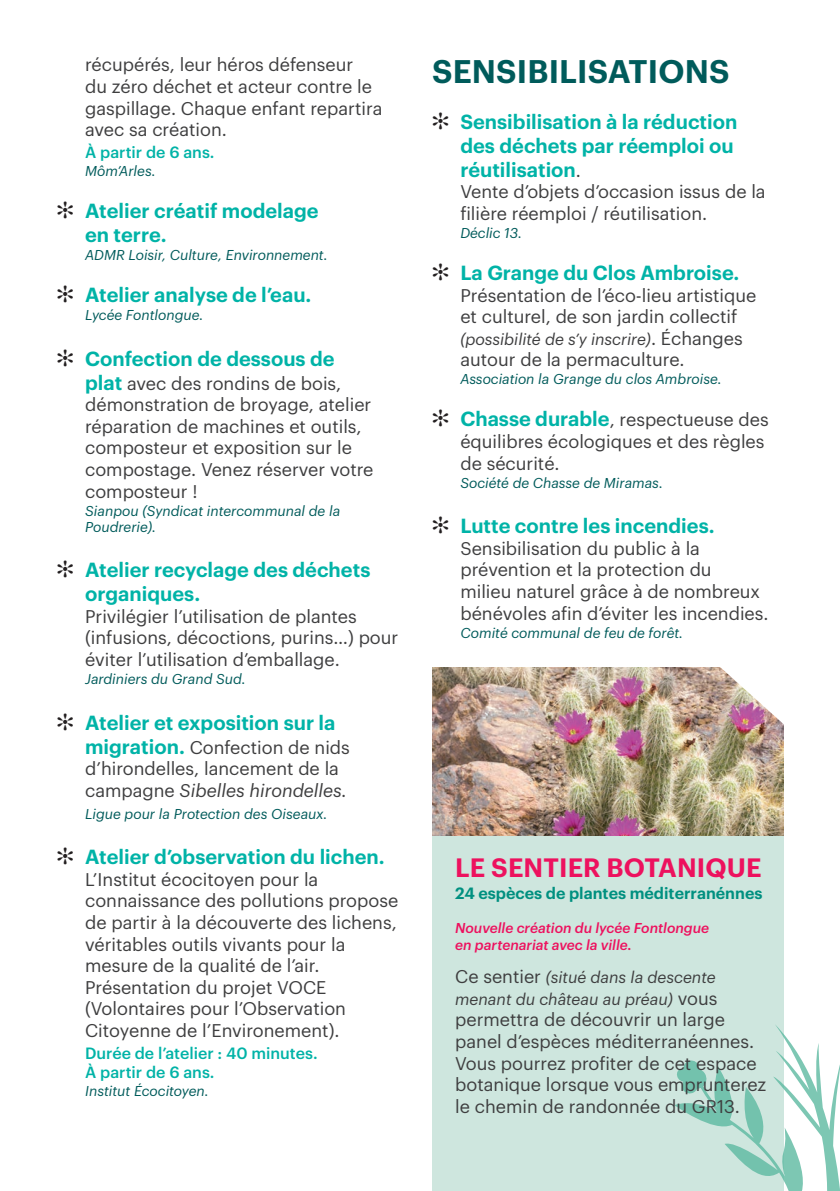
<style>
.page{position:relative;width:840px;height:1191px;background:#fff}
.page>*{position:absolute;margin:0;border:0;box-sizing:border-box;transform-origin:0 0}
.t1{font:600 32px "Graphik";color:#005b5b}
.t2{font:600 26px "Graphik";letter-spacing:.005em;color:#ed115e}
.t3{font:600 20px/24px "Graphik";color:#00b3a7}
.t4{font:18px/21.6px "Graphik";color:#3e3e3f}
.t5{font:italic 16px/21.6px "Graphik";color:#3e3e3f}
.t6{font:500 16px/19.2px "Graphik";color:#00b3a7}
.t7{font:600 16px "Graphik";color:#009080}
.t8{font:italic 14px/16px "Graphik";color:#005b5b}
.t9{font:italic 500 14px/16.8px "Graphik";color:#ed115e}
.s1{color:#231f20}
.s2{font-weight:600;font-size:20px;color:#00b3a7}
.s3{font-style:italic}
.s4{font-weight:400;font-size:18px;color:#3e3e3f}
.s5{font-style:normal;font-size:18px}
</style>
<div class="page">
<img style="left:432px;top:667px;width:350px;height:169px">
<img style="left:713px;top:667px;width:71px;height:63px">
<div style="left:432px;top:836px;width:350px;height:355px;background:#cee6de"></div>
<svg style="left:674px;top:1024px;width:165px;height:167px"></svg>
<p class="t4" style="left:85px;top:53px;width:298px">récupérés, leur héros défenseur<br>du zéro déchet et acteur contre le gaspillage. Chaque enfant repartira avec sa création.</p>
<p class="t6" style="left:85px;top:141px;width:131px">À partir de 6 ans.</p>
<p class="t8" style="left:85px;top:162px;width:72px">Môm’Arles.</p>
<p class="t3" style="left:85px;top:197px;width:235px;text-indent:-28px"><span class="s1">✻</span> Atelier créatif modelage en terre.</p>
<p class="t8" style="left:85px;top:246px;width:244px">ADMR Loisir, Culture, Environnement.</p>
<p class="t3" style="left:57px;top:281px;width:256px"><span class="s1">✻</span> Atelier analyse de l’eau.</p>
<p class="t8" style="left:85px;top:306px;width:120px">Lycée Fontlongue.</p>
<p class="t3" style="left:57px;top:344px;width:279px"><span class="s1">✻</span> Confection de dessous de</p>
<p class="t4" style="left:85px;top:371px;width:290px"><span class="s2">plat</span> avec des rondins de bois, démonstration de broyage, atelier réparation de machines et outils, composteur et exposition sur le compostage. Venez réserver votre composteur !</p>
<p class="t8" style="left:85px;top:501px;width:256px">Sianpou (Syndicat intercommunal de la<br>Poudrerie).</p>
<p class="t3" style="left:85px;top:556px;width:286px;text-indent:-28px"><span class="s1">✻</span> Atelier recyclage des déchets organiques.</p>
<p class="t4" style="left:85px;top:604px;width:314px">Privilégier l’utilisation de plantes (infusions, décoctions, purins…) pour éviter l’utilisation d’emballage.</p>
<p class="t8" style="left:85px;top:670px;width:162px">Jardiniers du Grand Sud.</p>
<p class="t3" style="left:57px;top:708px;width:280px"><span class="s1">✻</span> Atelier et exposition sur la</p>
<p class="t4" style="left:85px;top:735px;width:266px"><span class="s2">migration.</span> Confection de nids d’hirondelles, lancement de la campagne <span class="s3">Sibelles hirondelles.</span></p>
<p class="t8" style="left:85px;top:804px;width:243px">Ligue pour la Protection des Oiseaux.</p>
<p class="t3" style="left:57px;top:843px;width:329px"><span class="s1">✻</span> Atelier d’observation du lichen.</p>
<p class="t4" style="left:85px;top:867px;width:314px">L’Institut écocitoyen pour la connaissance des pollutions propose de partir à la découverte des lichens, véritables outils vivants pour la mesure de la qualité de l’air.<br>Présentation du projet VOCE (Volontaires pour l’Observation Citoyenne de l’Environement).</p>
<p class="t6" style="left:85px;top:1042px;width:234px">Durée de l’atelier : 40 minutes.<br>À partir de 6 ans.</p>
<p class="t8" style="left:85px;top:1082px;width:125px">Institut Écocitoyen.</p>
<h1 class="t1" style="left:432px;top:47px;width:20px">SENSI</h1>
<h1 class="t1" style="left:527px;top:47px;width:37px">BILIS</h1>
<h1 class="t1" style="left:607px;top:47px;width:42px">ATIONS</h1>
<p class="t3" style="left:460px;top:108px;width:278px;text-indent:-28px"><span class="s1">✻</span> Sensibilisation à la réduction des déchets par réemploi ou réutilisation<span class="s4">.</span></p>
<p class="t4" style="left:460px;top:179px;width:306px">Vente d’objets d’occasion issus de la filière réemploi / réutilisation.</p>
<p class="t8" style="left:460px;top:224px;width:63px">Déclic 13.</p>
<p class="t3" style="left:432px;top:259px;width:309px"><span class="s1">✻</span> La Grange du Clos Ambroise.</p>
<p class="t4" style="left:460px;top:283px;width:297px">Présentation de l’éco-lieu artistique et culturel, de son jardin collectif</p>
<p class="t5" style="left:460px;top:327px;width:284px">(possibilité de s’y inscrire)<span class="s5">. Échanges</span></p>
<p class="t4" style="left:460px;top:347px;width:226px">autour de la permaculture.</p>
<p class="t8" style="left:460px;top:370px;width:263px">Association la Grange du clos Ambroise.</p>
<p class="t4" style="left:460px;top:407px;width:310px;text-indent:-28px"><span class="s1">✻</span> <span class="s2">Chasse durable</span>, respectueuse des équilibres écologiques et des règles de sécurité.</p>
<p class="t8" style="left:460px;top:473px;width:204px">Société de Chasse de Miramas.</p>
<p class="t3" style="left:432px;top:512px;width:284px"><span class="s1">✻</span> Lutte contre les incendies.</p>
<p class="t4" style="left:460px;top:536px;width:309px">Sensibilisation du public à la prévention et la protection du<br>milieu naturel grâce à de nombreux bénévoles afin d’éviter les incendies.</p>
<p class="t8" style="left:460px;top:623px;width:224px">Comité communal de feu de forêt.</p>
<h2 class="t2" style="left:455px;top:848px;width:308px">Le Sentier botanique</h2>
<p class="t7" style="left:455px;top:881px;width:309px">24 espèces de plantes méditerranénnes</p>
<p class="t9" style="left:455px;top:918px;width:255px">Nouvelle création du lycée Fontlongue en partenariat avec la ville.</p>
<p class="t5" style="left:455px;top:965px;width:263px"><span class="s5">Ce sentier</span> (situé dans la descente menant du château au préau) <span class="s5">vous</span></p>
<p class="t4" style="left:455px;top:1007px;width:312px">permettra de découvrir un large panel d’espèces méditerranéennes.<br>Vous pourrez profiter de cet espace botanique lorsque vous emprunterez le chemin de randonnée du GR13.</p>
</div>
